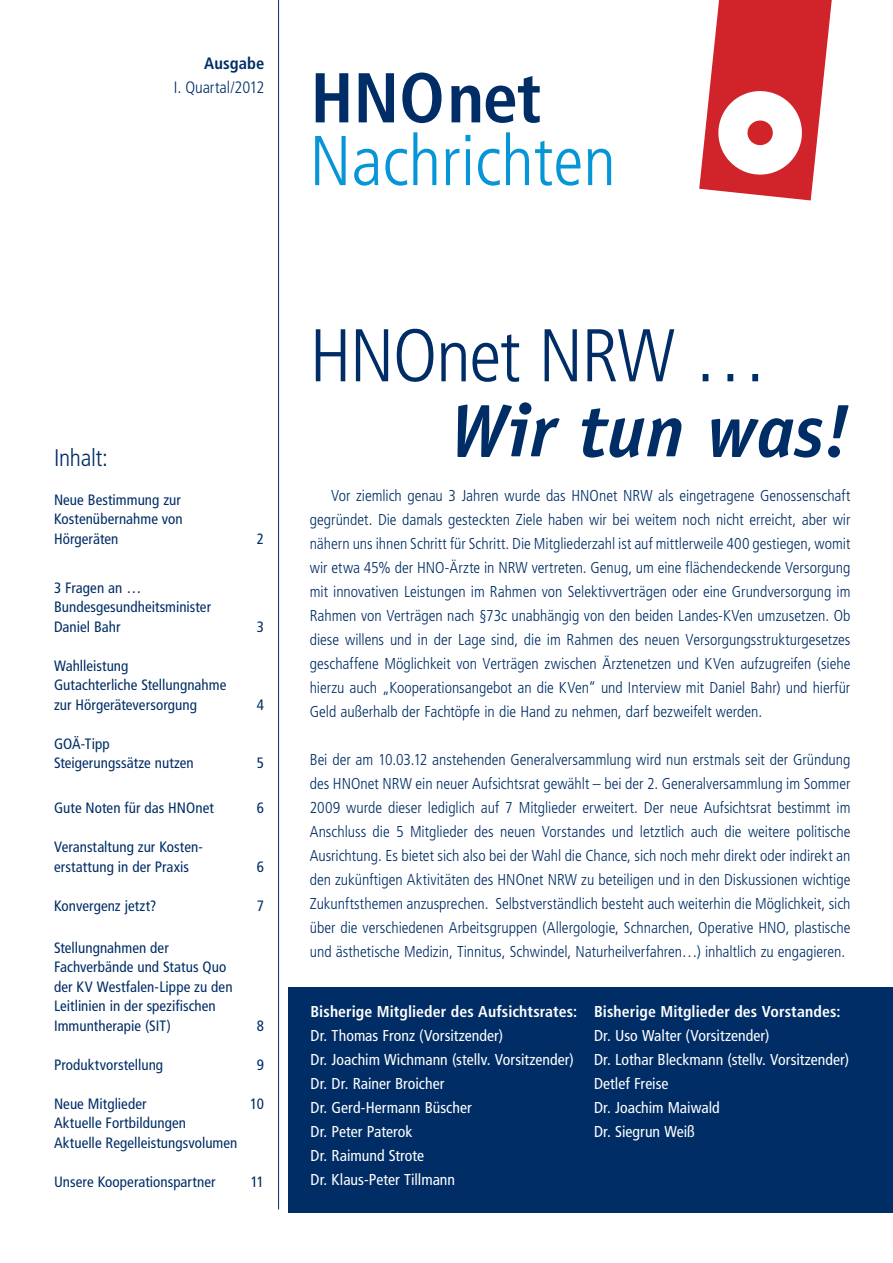
<style>
.page{position:relative;width:893px;height:1263px;background:#fff}
.page>*{position:absolute;margin:0;border:0;box-sizing:border-box;transform-origin:0 0}
.t1{font:300 condensed 74.55px "Frutiger LT";letter-spacing:-.02em;color:#002d66}
.t2{font:italic 700 74.55px "Officina Sans LT";color:#002d66}
.t3{font:300 condensed 70.35px "Frutiger LT";color:#0696d7}
.t4{font:700 condensed 70.35px "Frutiger LT";color:#002d66}
.t5{font:300 condensed 24px "Frutiger LT";letter-spacing:-.01em;color:#002d66}
.t6{font:300 condensed 16.5px "Frutiger LT";letter-spacing:-.005em;color:#002d66}
.t7{font:700 condensed 16.5px "Frutiger LT";letter-spacing:.005em;color:#002d66}
.t8{font:300 condensed 15.75px/24px "Frutiger LT";color:#002d66;text-align:justify}
.t9{font:condensed 15.75px/24px "Frutiger LT";color:#fff}
.t10{font:700 condensed 15.75px "Frutiger LT";letter-spacing:.005em;color:#fff}
.t11{font:condensed 15px/19.5px "Frutiger LT";letter-spacing:.005em;color:#002d66}
</style>
<div class="page">
<hr style="left:278px;top:0;width:1px;height:1209px;background:#002d66">
<svg style="left:699px;top:0;width:133px;height:200px"></svg>
<div style="left:747px;top:120px;width:26px;height:25px;background:#d1232a;border-radius:50%"></div>
<div style="left:289px;top:988px;width:604px;height:225px;background:#002d66"></div>
<p class="t7" style="left:204px;top:54px;width:62px">Ausgabe</p>
<p class="t6" style="left:174px;top:78px;width:92px">I. Quartal/2012</p>
<h2 class="t4" style="left:310px;top:56px;width:232px">HNOnet</h2>
<h2 class="t3" style="left:309px;top:121px;width:308px">Nachrichten</h2>
<h3 class="t5" style="left:54px;top:444px;width:56px">Inhalt:</h3>
<p class="t11" style="left:54px;top:490px;width:130px">Neue Bestimmung zur<br>Kostenübernahme von<br>Hörgeräten</p>
<p class="t11" style="left:54px;top:578px;width:159px">3 Fragen an …<br>Bundesgesundheitsminister<br>Daniel Bahr</p>
<p class="t11" style="left:54px;top:656px;width:174px">Wahlleistung<br>Gutachterliche Stellungnahme zur Hörgeräteversorgung</p>
<p class="t11" style="left:54px;top:734px;width:141px">GOÄ-Tipp<br>Steigerungssätze nutzen</p>
<p class="t11" style="left:257px;top:529px;width:9px">2</p>
<p class="t11" style="left:257px;top:617px;width:9px">3</p>
<p class="t11" style="left:257px;top:695px;width:9px">4</p>
<p class="t11" style="left:257px;top:753px;width:9px">5</p>
<p class="t11" style="left:54px;top:798px;width:162px">Gute Noten für das HNOnet</p>
<p class="t11" style="left:257px;top:798px;width:9px">6</p>
<p class="t11" style="left:54px;top:837px;width:150px">Veranstaltung zur Kosten&shy;erstattung in der Praxis</p>
<p class="t11" style="left:257px;top:857px;width:9px">6</p>
<p class="t11" style="left:54px;top:896px;width:104px">Konvergenz jetzt?</p>
<p class="t11" style="left:257px;top:896px;width:9px">7</p>
<p class="t11" style="left:54px;top:938px;width:180px">Stellungnahmen der<br>Fachverbände und Status Quo der KV Westfalen-Lippe zu den<br>Leitlinien in der spezifischen<br>Immuntherapie (SIT)</p>
<p class="t11" style="left:257px;top:1016px;width:9px">8</p>
<p class="t11" style="left:54px;top:1055px;width:111px">Produktvorstellung</p>
<p class="t11" style="left:257px;top:1055px;width:9px">9</p>
<p class="t11" style="left:54px;top:1094px;width:94px">Neue Mitglieder</p>
<p class="t11" style="left:250px;top:1094px;width:15px">10</p>
<p class="t11" style="left:54px;top:1113px;width:185px">Aktuelle Fortbildungen<br>Aktuelle Regelleistungsvolumen</p>
<p class="t11" style="left:54px;top:1172px;width:163px">Unsere Kooperationspartner</p>
<p class="t11" style="left:251px;top:1172px;width:15px">11</p>
<h1 class="t1" style="left:310px;top:313px;width:459px">HNOnet NRW …</h1>
<h1 class="t2" style="left:450px;top:386px;width:402px">Wir tun was!</h1>
<p class="t8" style="left:310px;top:484px;width:542px;text-indent:21px">Vor ziemlich genau 3 Jahren wurde das HNOnet NRW als eingetragene Genossenschaft gegründet. Die damals gesteckten Ziele haben wir bei weitem noch nicht erreicht, aber wir nähern uns ihnen Schritt für Schritt. Die Mitgliederzahl ist auf mittlerweile 400 gestiegen, womit wir etwa 45% der HNO-Ärzte in NRW vertreten. Genug, um eine flächendeckende Versorgung mit innovativen Leistungen im Rahmen von Selektivverträgen oder eine Grundversorgung im Rahmen von Verträgen nach §73c unabhängig von den beiden Landes-KVen umzusetzen. Ob diese willens und in der Lage sind, die im Rahmen des neuen Versorgungsstrukturgesetzes geschaffene Möglichkeit von Verträgen zwischen Ärztenetzen und KVen aufzugreifen (siehe hierzu auch „Kooperationsangebot an die KVen“ und Interview mit Daniel Bahr) und hierfür Geld außerhalb der Fachtöpfe in die Hand zu nehmen, darf bezweifelt werden.</p>
<p class="t8" style="left:310px;top:748px;width:542px">Bei der am 10.03.12 anstehenden Generalversammlung wird nun erstmals seit der Gründung des HNOnet NRW ein neuer Aufsichtsrat gewählt – bei der 2. Generalversammlung im Sommer 2009 wurde dieser lediglich auf 7 Mitglieder erweitert. Der neue Aufsichtsrat bestimmt im Anschluss die 5 Mitglieder des neuen Vorstandes und letztlich auch die weitere politische Ausrichtung. Es bietet sich also bei der Wahl die Chance, sich noch mehr direkt oder indirekt an den zukünftigen Aktivitäten des HNOnet NRW zu beteiligen und in den Diskussionen wichtige Zukunftsthemen anzusprechen. Selbstverständlich besteht auch weiterhin die Möglichkeit, sich über die verschiedenen Arbeitsgruppen (Allergologie, Schnarchen, Operative HNO, plastische und ästhetische Medizin, Tinnitus, Schwindel, Naturheilverfahren…) inhaltlich zu engagieren.</p>
<p class="t10" style="left:310px;top:1002px;width:268px">Bisherige Mitglieder des Aufsichtsrates:</p>
<p class="t9" style="left:310px;top:1024px;width:265px">Dr. Thomas Fronz (Vorsitzender)<br>Dr. Joachim Wichmann (stellv. Vorsitzender)<br>Dr. Dr. Rainer Broicher<br>Dr. Gerd-Hermann Büscher<br>Dr. Peter Paterok<br>Dr. Raimund Strote<br>Dr. Klaus-Peter Tillmann</p>
<p class="t10" style="left:594px;top:1002px;width:248px">Bisherige Mitglieder des Vorstandes:</p>
<p class="t9" style="left:594px;top:1024px;width:257px">Dr. Uso Walter (Vorsitzender)<br>Dr. Lothar Bleckmann (stellv. Vorsitzender)<br>Detlef Freise<br>Dr. Joachim Maiwald<br>Dr. Siegrun Weiß</p>
</div>
